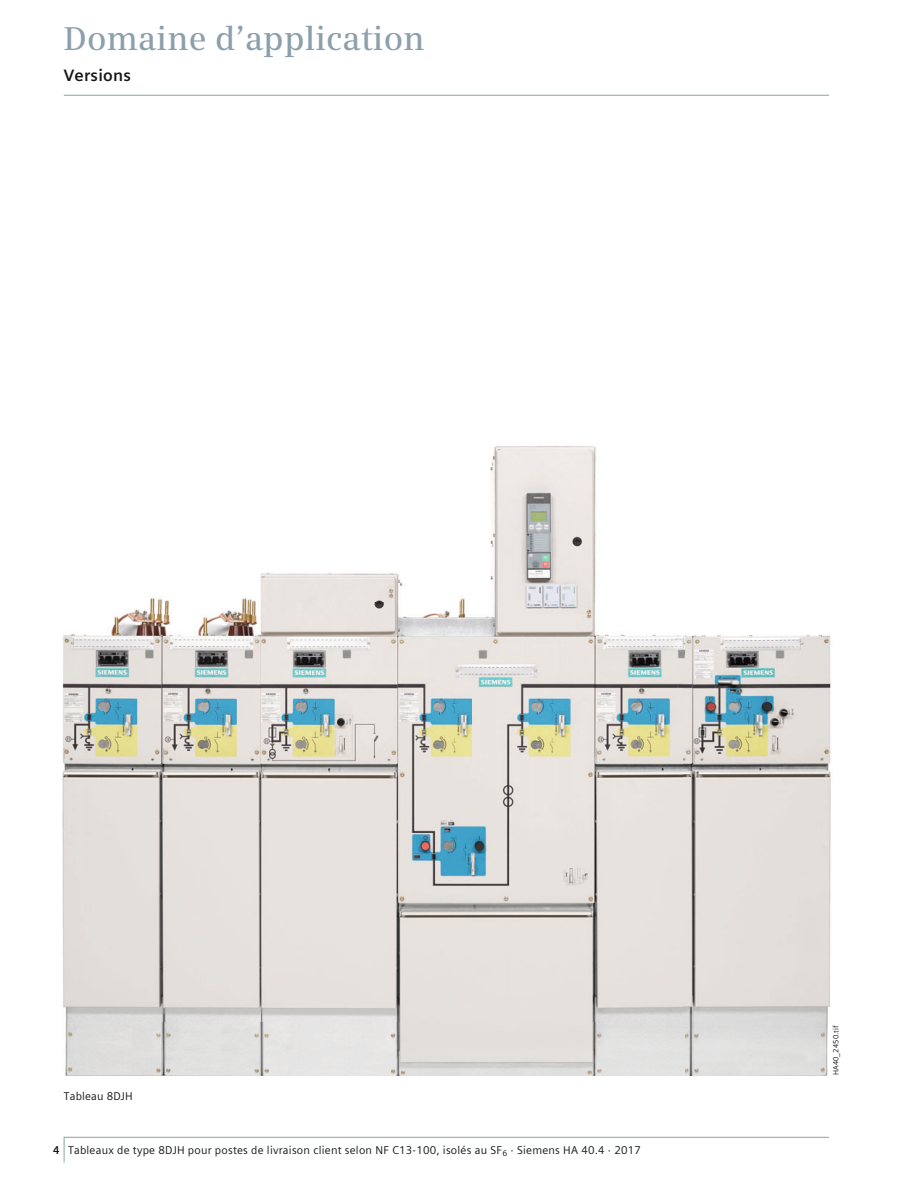
<style>
.page{position:relative;width:918px;height:1188px;background:#fff}
.page>*{position:absolute;margin:0;border:0;box-sizing:border-box;transform-origin:0 0}
.t1{font:600 33px "Siemens Serif";letter-spacing:.005em;color:#8ca0ac}
.t2{font:700 16.5px "Siemens Sans Global";letter-spacing:.015em;color:#151616}
.t3{font:11.25px "Siemens Sans Global";letter-spacing:.02em;color:#151616}
.t4{font:7.5px "Siemens Sans Global";letter-spacing:.015em;color:#151616}
.s1{font-weight:700}
</style>
<div class="page">
<hr style="left:64px;top:95px;width:765px;height:1px;background:#8ca0ac">
<svg style="left:63px;top:1137px;width:767px;height:26px"></svg>
<img style="left:62px;top:446px;width:769px;height:629px">
<h1 class="t1" style="left:64px;top:23px;width:362px">Domaine d’application</h1>
<h2 class="t2" style="left:64px;top:65px;width:69px">Versions</h2>
<p class="t3" style="left:64px;top:1089px;width:71px">Tableau 8DJH</p>
<p class="t3" style="left:53px;top:1143px;width:590px"><span class="s1">4</span> Tableaux de type 8DJH pour postes de livraison client selon NF C13-100, isolés au SF<sub>6</sub> · Siemens HA 40.4 · 2017</p>
<p class="t4" style="left:831px;top:1075px;width:51px;rotate:-90deg">HA40_2450.tif</p>
</div>
